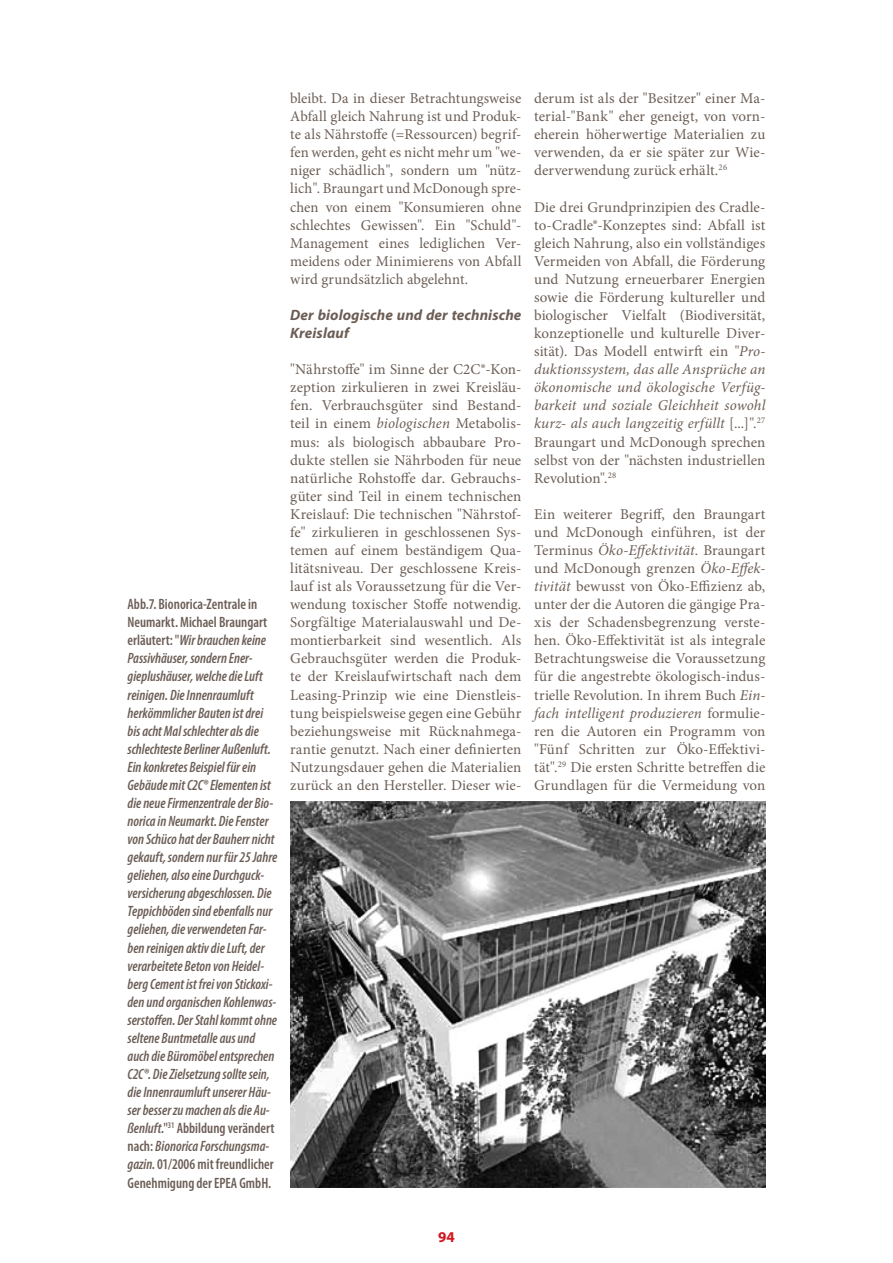
<style>
.page{position:relative;width:893px;height:1263px;background:#fff}
.page>*{position:absolute;margin:0;border:0;box-sizing:border-box;transform-origin:0 0}
.t1{font:15px/18px "Minion Pro";letter-spacing:.005em;color:#6c5e56;text-align:justify}
.t2{font:italic 600 condensed 15px/18px "Myriad Pro";color:#6c5e56;scale:.95 1}
.t3{font:italic 700 15px/18px "Myriad Pro";letter-spacing:.01em;color:#6c5e56}
.t4{font:700 15px "Myriad Pro";color:#d1161e}
.s1{font-style:normal}
.s2{font-style:italic}
</style>
<div class="page">
<img style="left:290px;top:801px;width:475px;height:386px">
<p class="t2" style="left:128px;top:595px;width:159px"><span class="s1">Abb.7. Bionorica-Zentrale in<br>Neumarkt. Michael Braungart erläutert: "</span>Wir brauchen keine<br>Passivhäuser, sondern Ener&shy;gieplushäuser, welche die Luft reinigen. Die Innenraumluft herkömmlicher Bauten ist drei bis acht Mal schlechter als die schlechteste Berliner Außenluft.<br>Ein konkretes Beispiel für ein<br>Gebäude mit C2C® Elementen ist die neue Firmenzentrale der Bio&shy;norica in Neumarkt. Die Fenster von Schüco hat der Bauherr nicht gekauft, sondern nur für 25 Jahre geliehen, also eine Durchguck&shy;versicherung abgeschlossen. Die<br>Teppichböden sind ebenfalls nur geliehen, die verwendeten Far&shy;ben reinigen aktiv die Luft, der verarbeitete Beton von Heidel&shy;berg Cement ist frei von Stickoxi&shy;den und organischen Kohlenwas&shy;serstoffen. Der Stahl kommt ohne seltene Buntmetalle aus und auch die Büromöbel entsprechen<br>C2C®. Die Zielsetzung sollte sein, die Innenraumluft unserer Häu&shy;ser besser zu machen als die Au&shy;ßenluft.<span class="s1">"</span><sup>31</sup> <span class="s1">Abbildung verändert nach:</span> Bionorica Forschungsma&shy;gazin<span class="s1">. 01/2006 mit freundlicher<br>Genehmigung der EPEA GmbH.</span></p>
<p class="t1" style="left:290px;top:89px;width:233px">bleibt. Da in dieser Betrachtungsweise Abfall gleich Nahrung ist und Produk&shy;te als Nährstoffe (=Ressourcen) begrif&shy;fen werden, geht es nicht mehr um "we&shy;niger schädlich", sondern um "nütz&shy;lich". Braungart und McDonough spre&shy;chen von einem "Konsumieren ohne schlechtes Gewissen". Ein "Schuld"- Management eines lediglichen Ver&shy;meidens oder Minimierens von Abfall wird grundsätzlich abgelehnt.</p>
<p class="t3" style="left:290px;top:305px;width:233px">Der biologische und der technische<br>Kreislauf</p>
<p class="t1" style="left:290px;top:360px;width:233px">"Nährstoffe" im Sinne der C2C®-Kon&shy;zeption zirkulieren in zwei Kreisläu&shy;fen. Verbrauchsgüter sind Bestand&shy;teil in einem <span class="s2">biologischen</span> Metabolis&shy;mus: als biologisch abbaubare Pro&shy;dukte stellen sie Nährboden für neue natürliche Rohstoffe dar. Gebrauchs&shy;güter sind Teil in einem technischen Kreislauf: Die technischen "Nährstof&shy;fe" zirkulieren in geschlossenen Sys&shy;temen auf einem beständigem Qua&shy;litätsniveau. Der geschlossene Kreis&shy;lauf ist als Voraussetzung für die Ver&shy;wendung toxischer Stoffe notwendig.<br>Sorgfältige Materialauswahl und De&shy;montierbarkeit sind wesentlich. Als Gebrauchsgüter werden die Produk&shy;te der Kreislaufwirtschaft nach dem Leasing-Prinzip wie eine Dienstleis&shy;tung beispielsweise gegen eine Gebühr beziehungsweise mit Rücknahmega&shy;rantie genutzt. Nach einer definierten Nutzungsdauer gehen die Materialien zurück an den Hersteller. Dieser wie-</p>
<p class="t1" style="left:534px;top:89px;width:233px">derum ist als der "Besitzer" einer Ma&shy;terial-"Bank" eher geneigt, von vorn&shy;eherein höherwertige Materialien zu verwenden, da er sie später zur Wie&shy;derverwendung zurück erhält.<sup>26</sup></p>
<p class="t1" style="left:534px;top:198px;width:233px">Die drei Grundprinzipien des Cradle&shy;to-Cradle®-Konzeptes sind: Abfall ist gleich Nahrung, also ein vollständiges Vermeiden von Abfall, die Förderung und Nutzung erneuerbarer Energien sowie die Förderung kultureller und biologischer Vielfalt (Biodiversität, konzeptionelle und kulturelle Diver&shy;sität). Das Modell entwirft ein "<span class="s2">Pro&shy;duktionssystem, das alle Ansprüche an ökonomische und ökologische Verfüg&shy;barkeit und soziale Gleichheit sowohl kurz- als auch langzeitig erfüllt</span> [...]".<sup>27<br></sup>Braungart und McDonough sprechen selbst von der "nächsten industriellen Revolution".<sup>28</sup></p>
<p class="t1" style="left:534px;top:505px;width:233px">Ein weiterer Begriff, den Braungart und McDonough einführen, ist der Terminus <span class="s2">Öko-Effektivität</span>. Braungart und McDonough grenzen <span class="s2">Öko-Effek&shy;tivität</span> bewusst von Öko-Effizienz ab, unter der die Autoren die gängige Pra&shy;xis der Schadensbegrenzung verste&shy;hen. Öko-Effektivität ist als integrale Betrachtungsweise die Voraussetzung für die angestrebte ökologisch-indus&shy;trielle Revolution. In ihrem Buch <span class="s2">Ein&shy;fach intelligent produzieren</span> formulie&shy;ren die Autoren ein Programm von "Fünf Schritten zur Öko-Effektivi&shy;tät".<sup>29</sup> Die ersten Schritte betreffen die Grundlagen für die Vermeidung von</p>
<p class="t4" style="left:438px;top:1227px;width:18px">94</p>
</div>
